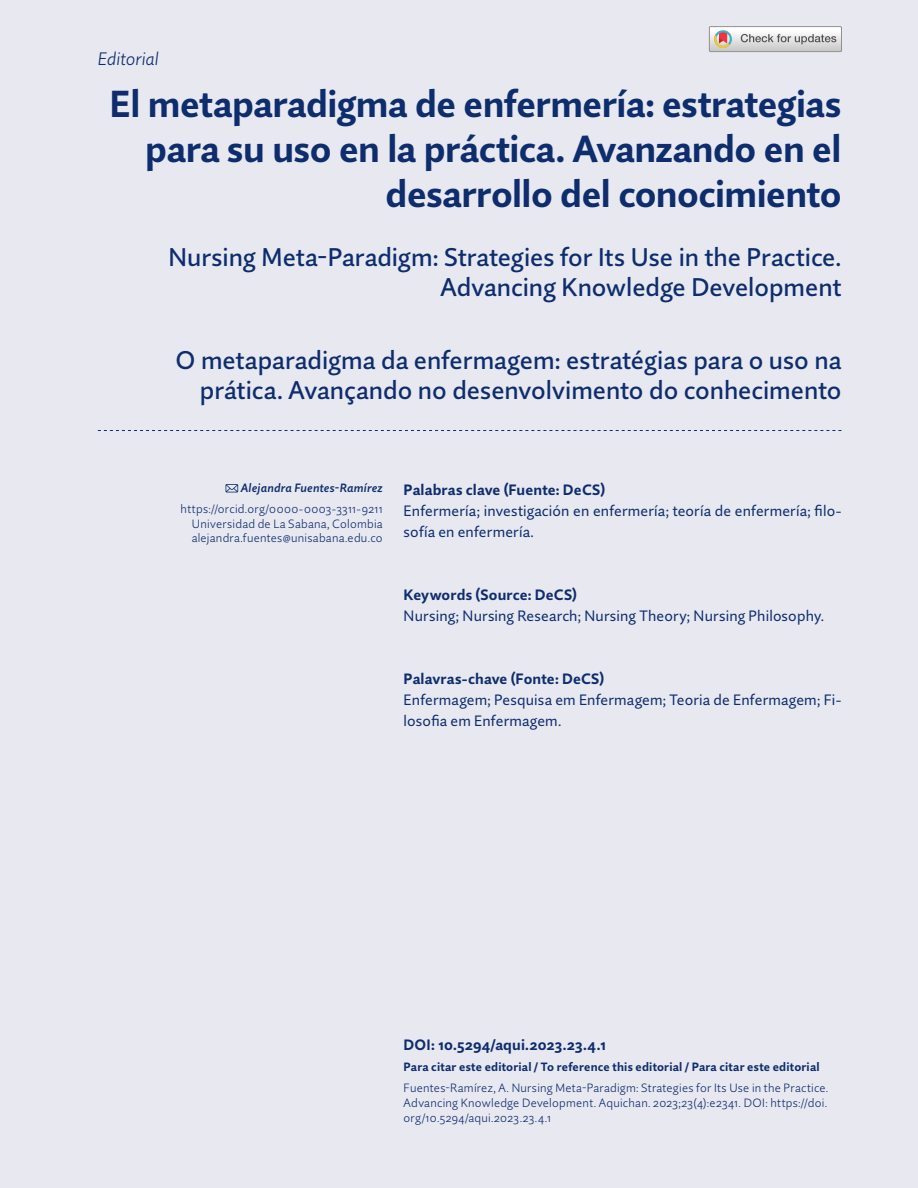
<style>
.page{position:relative;width:918px;height:1188px;background:#e8e8f1}
.page>*{position:absolute;margin:0;border:0;box-sizing:border-box;transform-origin:0 0}
.t1{font:700 37.5px/45px "Quire Sans Pro";letter-spacing:-.01em;color:#0e2d6d;text-align:right}
.t2{font:500 25.5px/30px "Quire Sans Pro";color:#0e2d6d;text-align:right}
.t3{font:italic 300 18px "Quire Sans Pro";letter-spacing:.005em;color:#0e2d6d}
.t4{font:15px/21px "Quire Sans Pro";letter-spacing:.01em;color:#0e2d6d}
.t5{font:700 15px "Quire Sans Pro";letter-spacing:.01em;color:#0e2d6d}
.t6{font:300 12px/14.4px "Quire Sans Pro";letter-spacing:.02em;color:#0e2d6d;text-align:justify}
.t7{font:700 12px "Quire Sans Pro";letter-spacing:.02em;color:#0e2d6d}
.t8{font:italic 600 12px "Quire Sans Pro";letter-spacing:.02em;color:#0e2d6d}
</style>
<div class="page">
<svg style="left:226px;top:484px;width:12px;height:8px"></svg>
<svg style="left:98px;top:430px;width:743px;height:1px"></svg>
<div style="left:709px;top:26px;width:133px;height:26px;border:1px solid #948f8f"></div>
<svg style="left:709px;top:27px;width:132px;height:25px"></svg>
<h3 class="t3" style="left:98px;top:47px;width:62px">Editorial</h3>
<h1 class="t1" style="left:110px;top:81px;width:733px">El metaparadigma de enfermería: estrategias para su uso en la práctica. Avanzando en el desarrollo del conocimiento</h1>
<h2 class="t2" style="left:168px;top:242px;width:675px">Nursing Meta-Paradigm: Strategies for Its Use in the Practice.<br>Advancing Knowledge Development</h2>
<h2 class="t2" style="left:175px;top:344px;width:668px">O metaparadigma da enfermagem: estratégias para o uso na prática. Avançando no desenvolvimento do conhecimento</h2>
<p class="t8" style="left:241px;top:481px;width:143px">Alejandra Fuentes-Ramírez</p>
<p class="t6" style="left:192px;top:502px;width:193px;text-indent:-11px">https://orcid.org/0000-0003-3311-9211<br>Universidad de La Sabana, Colombia alejandra.fuentes@unisabana.edu.co</p>
<p class="t5" style="left:404px;top:480px;width:203px">Palabras clave (Fuente: DeCS)</p>
<p class="t4" style="left:404px;top:500px;width:439px">Enfermería; investigación en enfermería; teoría de enfermería; filo&shy;sofía en enfermería.</p>
<p class="t5" style="left:404px;top:585px;width:175px">Keywords (Source: DeCS)</p>
<p class="t4" style="left:404px;top:605px;width:422px">Nursing; Nursing Research; Nursing Theory; Nursing Philosophy.</p>
<p class="t5" style="left:404px;top:669px;width:202px">Palavras-chave (Fonte: DeCS)</p>
<p class="t4" style="left:404px;top:689px;width:439px">Enfermagem; Pesquisa em Enfermagem; Teoria de Enfermagem; Fi&shy;losofia em Enfermagem.</p>
<p class="t5" style="left:404px;top:1035px;width:204px">DOI: 10.5294/aqui.2023.23.4.1</p>
<p class="t7" style="left:404px;top:1059px;width:418px">Para citar este editorial / To reference this editorial / Para citar este editorial</p>
<p class="t6" style="left:404px;top:1080px;width:426px;line-height:15px">Fuentes-Ramírez, A. Nursing Meta-Paradigm: Strategies for Its Use in the Practice.<br>Advancing Knowledge Development. Aquichan. 2023;23(4):e2341. DOI: https://doi. org/10.5294/aqui.2023.23.4.1</p>
</div>
